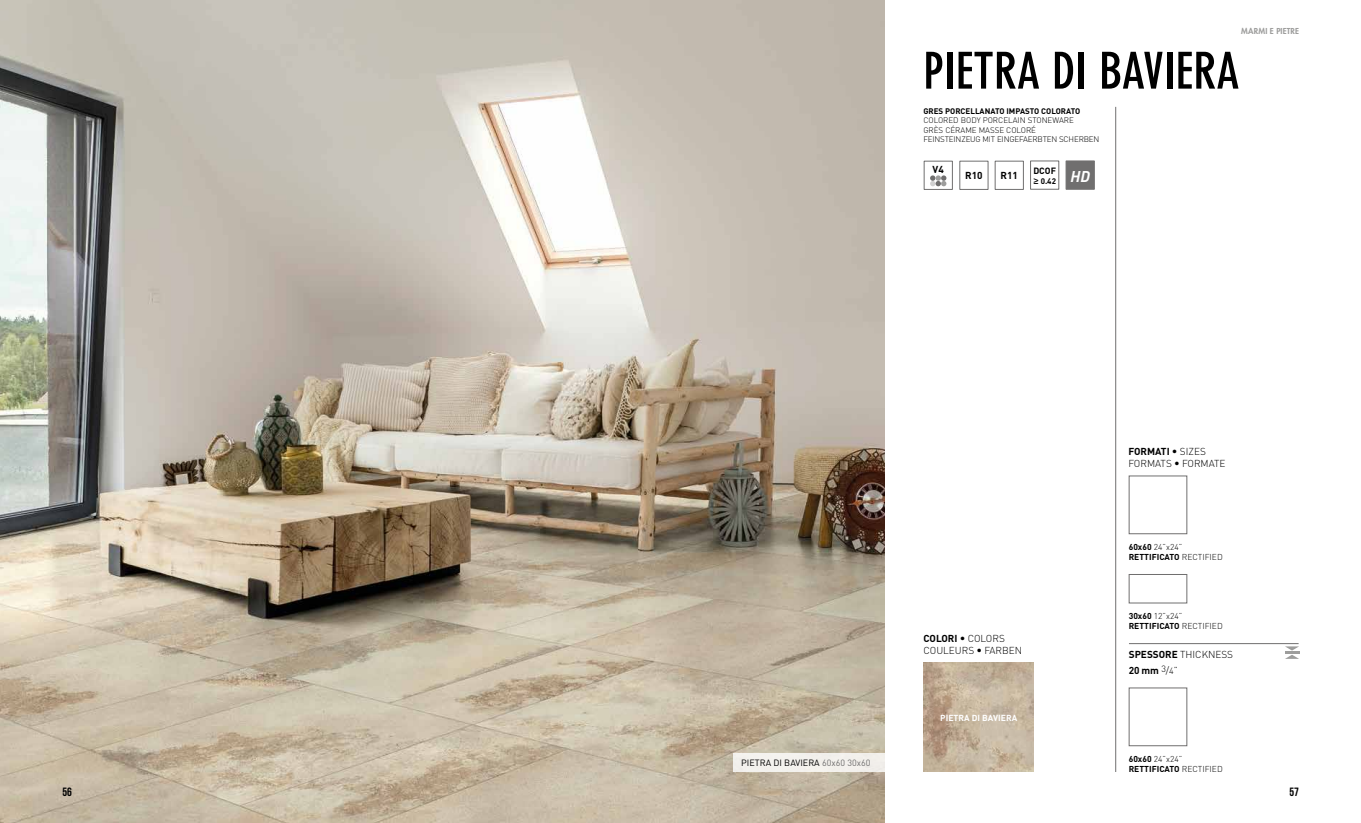
<style>
.page{position:relative;width:1361px;height:823px;background:#fff}
.page>*{position:absolute;margin:0;border:0;box-sizing:border-box;transform-origin:0 0}
.t1{font:700 condensed 50px "DIN Neuzeit Grotesk";color:#000}
.t2{font:italic 700 15.4px "DIN";color:#fff}
.t3{font:12px "Bebas Neue";color:#000}
.t4{font:300 10px/12px "DIN";color:#000}
.t5{font:700 10px "DIN";color:#000}
.t6{font:9px "DIN";color:#000}
.t7{font:700 9px "DIN";color:#000}
.t8{font:700 8.7px "DIN";color:#fff}
.t9{font:700 8.5px/10.2px "DIN";color:#000}
.t10{font:300 8px/9.6px "DIN";letter-spacing:-.01em;color:#000}
.t11{font:700 8px "DIN";color:#000}
.t12{font:800 8px "Futura Std";letter-spacing:.02em;color:#9d9d9c}
.s1{font-family:"Helvetica Neue LT Std";font-weight:900;font-stretch:expanded}
.s2{color:#706f6f}
.s3{font-weight:700}
.s4{font-family:"Helvetica Neue LT Std";font-weight:100;font-stretch:condensed}
.s5{font-weight:300}
.s6{font-weight:300;font-size:9px}
</style>
<div class="page">
<img style="left:0;top:0;width:884px;height:822px">
<div style="left:733px;top:753px;width:151px;height:18px;background:#f3f1ed"></div>
<hr style="left:1115px;top:107px;width:1px;height:664px;background:#706f6f">
<div style="left:1128px;top:475px;width:59px;height:59px;border:1px solid #706f6f"></div>
<div style="left:1128px;top:573px;width:59px;height:30px;border:1px solid #706f6f"></div>
<img style="left:924px;top:662px;width:109px;height:109px">
<div style="left:1065px;top:160px;width:29px;height:29px;background:#706f6f;border:1px solid #706f6f"></div>
<div style="left:995px;top:161px;width:28px;height:29px;border:1px solid #706f6f"></div>
<div style="left:959px;top:161px;width:29px;height:29px;border:1px solid #706f6f"></div>
<div style="left:1030px;top:160px;width:29px;height:29px;border:1px solid #706f6f"></div>
<div style="left:924px;top:161px;width:29px;height:29px;border:1px solid #706f6f"></div>
<svg style="left:930px;top:175px;width:16px;height:11px"></svg>
<hr style="left:1129px;top:643px;width:169px;height:1px;background:#706f6f">
<svg style="left:1285px;top:646px;width:14px;height:12px"></svg>
<div style="left:1128px;top:687px;width:59px;height:58px;border:1px solid #706f6f"></div>
<p class="t12" style="left:1241px;top:26px;width:59px">MARMI E PIETRE</p>
<h1 class="t1" style="left:923px;top:42px;width:318px">PIETRA DI BAVIERA</h1>
<p class="t11" style="left:923px;top:105px;width:158px">GRES PORCELLANATO IMPASTO COLORATO</p>
<p class="t10" style="left:923px;top:115px;width:178px">COLORED BODY PORCELAIN STONEWARE<br>GRÈS CÉRAME MASSE COLORÉ<br>FEINSTEINZEUG MIT EINGEFAERBTEN SCHERBEN</p>
<p class="t5" style="left:932px;top:162px;width:13px">V4</p>
<p class="t7" style="left:1033px;top:165px;width:24px">DCOF</p>
<p class="t11" style="left:1033px;top:175px;width:24px"><span class="s1">≥</span> 0.42</p>
<p class="t5" style="left:965px;top:169px;width:19px">R10</p>
<p class="t5" style="left:1000px;top:169px;width:19px">R11</p>
<h2 class="t2" style="left:1070px;top:166px;width:21px">HD</h2>
<p class="t6" style="left:741px;top:756px;width:131px">PIETRA DI BAVIERA <span class="s2">60x60 30x60</span></p>
<p class="t4" style="left:923px;top:631px;width:100px"><span class="s3">COLORI</span> <span class="s4">•</span> COLORS<br>COULEURS <span class="s4">•</span> FARBEN</p>
<p class="t8" style="left:940px;top:711px;width:78px">PIETRA DI BAVIERA</p>
<p class="t4" style="left:1128px;top:445px;width:99px"><span class="s3">FORMATI</span> <span class="s4">•</span> SIZES<br>FORMATS <span class="s4">•</span> FORMATE</p>
<p class="t9" style="left:1128px;top:541px;width:95px">60x60 <span class="s5">24”x24”<br></span>RETTIFICATO <span class="s5">RECTIFIED</span></p>
<p class="t9" style="left:1128px;top:610px;width:95px">30x60 <span class="s5">12”x24”<br></span>RETTIFICATO <span class="s5">RECTIFIED</span></p>
<p class="t4" style="left:1128px;top:647px;width:106px"><span class="s3">SPESSORE</span> THICKNESS</p>
<p class="t5" style="left:1128px;top:663px;width:51px">20 mm <span class="s6">3</span><span class="s5">/</span><span class="s6">4</span><span class="s5">”</span></p>
<p class="t9" style="left:1128px;top:752px;width:95px">60x60 <span class="s5">24”x24”<br></span>RETTIFICATO <span class="s5">RECTIFIED</span></p>
<h3 class="t3" style="left:62px;top:785px;width:11px">56</h3>
<h3 class="t3" style="left:1289px;top:785px;width:11px">57</h3>
</div>
